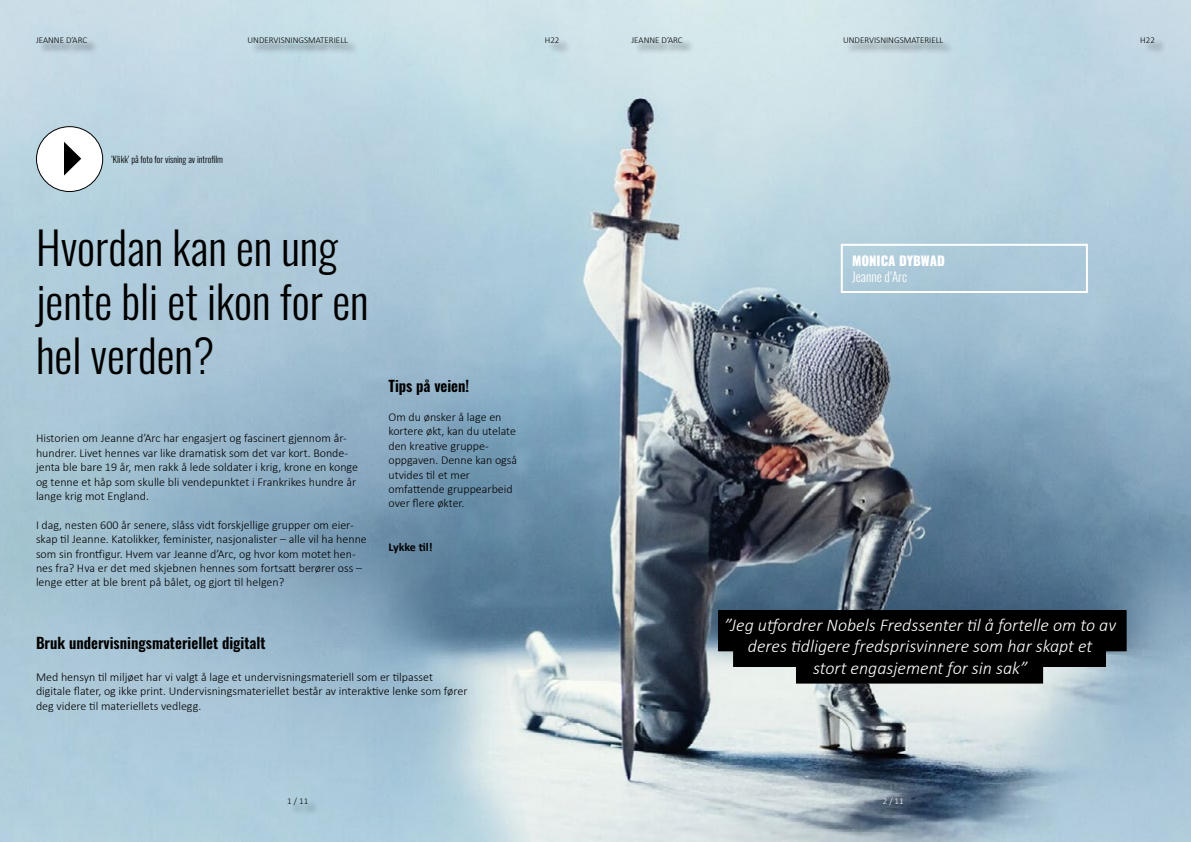
<style>
.page{position:relative;width:1191px;height:842px;background:#fff}
.page>*{position:absolute;margin:0;border:0;box-sizing:border-box;transform-origin:0 0}
.t1{font:300 45px/54px "Oswald";color:#000}
.t2{font:italic 300 18px/21.6px "Calibri";color:#fff;text-align:center}
.t3{font:15px "Oswald";color:#000}
.t4{font:800 13px "Oswald";color:#fff}
.t5{font:300 13px "Oswald";color:#fff}
.t6{font:300 12px/14.4px "Calibri";color:#000}
.t7{font:700 12px "Calibri";letter-spacing:-.015em;color:#000}
.t8{font:300 9px "Calibri";color:#000}
.t9{font:300 9px "Oswald";color:#000}
.t10{font:300 9px "Calibri";color:#fff}
</style>
<div class="page">
<img style="left:0;top:0;width:1191px;height:842px">
<div style="left:250px;top:39px;width:110px;height:16px;background:#000;opacity:.5"></div>
<div style="left:38px;top:39px;width:62px;height:16px;background:#000;opacity:.5"></div>
<div style="left:546px;top:39px;width:24px;height:16px;background:#000;opacity:.5"></div>
<div style="left:845px;top:39px;width:110px;height:16px;background:#000;opacity:.5"></div>
<div style="left:633px;top:39px;width:62px;height:16px;background:#000;opacity:.5"></div>
<div style="left:1142px;top:39px;width:24px;height:16px;background:#000;opacity:.5"></div>
<div style="left:840px;top:244px;width:248px;height:49px;border:2px solid #fff"></div>
<div style="left:36px;top:127px;width:67px;height:64px;background:#fff;border-radius:50%"></div>
<div style="left:36px;top:126px;width:67px;height:66px;border:1px solid #000;border-radius:50%"></div>
<svg style="left:64px;top:141px;width:18px;height:35px"></svg>
<div style="left:796px;top:663px;width:246px;height:20px;background:#000"></div>
<div style="left:796px;top:663px;width:247px;height:21px;border:1px solid #000"></div>
<div style="left:733px;top:647px;width:372px;height:19px;background:#000"></div>
<div style="left:733px;top:646px;width:373px;height:21px;border:1px solid #000"></div>
<div style="left:719px;top:611px;width:407px;height:40px;background:#000"></div>
<div style="left:718px;top:610px;width:408px;height:41px;border:1px solid #000"></div>
<div style="left:290px;top:800px;width:30px;height:17px;background:#a8c7d5"></div>
<div style="left:885px;top:800px;width:30px;height:17px;background:#000;opacity:.5"></div>
<p class="t8" style="left:36px;top:34px;width:53px">JEANNE D’ARC</p>
<p class="t8" style="left:247px;top:34px;width:102px">UNDERVISNINGSMATERIELL</p>
<p class="t8" style="left:545px;top:34px;width:16px">H22</p>
<p class="t8" style="left:631px;top:34px;width:53px">JEANNE D’ARC</p>
<p class="t8" style="left:843px;top:34px;width:102px">UNDERVISNINGSMATERIELL</p>
<p class="t8" style="left:1140px;top:34px;width:16px">H22</p>
<p class="t9" style="left:111px;top:151px;width:113px">’Klikk’ på foto for visning av introfilm</p>
<h1 class="t1" style="left:36px;top:216px;width:334px">Hvordan kan en ung jente bli et ikon for en hel verden?</h1>
<p class="t6" style="left:36px;top:431px;width:323px">Historien om Jeanne d’Arc har engasjert og fascinert gjennom år&shy;hundrer. Livet hennes var like dramatisk som det var kort. Bonde&shy;jenta ble bare 19 år, men rakk å lede soldater i krig, krone en konge og tenne et håp som skulle bli vendepunktet i Frankrikes hundre år lange krig mot England.</p>
<p class="t6" style="left:36px;top:517px;width:332px">I dag, nesten 600 år senere, slåss vidt forskjellige grupper om eier&shy;skap til Jeanne. Katolikker, feminister, nasjonalister – alle vil ha henne som sin frontfigur. Hvem var Jeanne d’Arc, og hvor kom motet hen&shy;nes fra? Hva er det med skjebnen hennes som fortsatt berører oss – lenge etter at ble brent på bålet, og gjort til helgen?</p>
<p class="t3" style="left:388px;top:373px;width:82px">Tips på veien!</p>
<p class="t6" style="left:388px;top:410px;width:130px">Om du ønsker å lage en kortere økt, kan du utelate den kreative gruppe&shy;oppgaven. Denne kan også utvides til et mer omfattende gruppearbeid over flere økter.</p>
<p class="t7" style="left:388px;top:538px;width:46px">Lykke til!</p>
<p class="t3" style="left:36px;top:629px;width:231px">Bruk undervisningsmateriellet digitalt</p>
<p class="t6" style="left:36px;top:670px;width:433px">Med hensyn til miljøet har vi valgt å lage et undervisningsmateriell som er tilpasset digitale flater, og ikke print. Undervisningsmateriellet består av interaktive lenke som fører deg videre til materiellets vedlegg.</p>
<p class="t4" style="left:852px;top:254px;width:94px">MONICA DYBWAD</p>
<p class="t5" style="left:852px;top:265px;width:57px">Jeanne d’Arc</p>
<h2 class="t2" style="left:724px;top:614px;width:393px">”Jeg utfordrer Nobels Fredssenter til å fortelle om to av deres tidligere fredsprisvinnere som har skapt et<br>stort engasjement for sin sak”</h2>
<p class="t8" style="left:287px;top:795px;width:23px">1 / 11</p>
<p class="t10" style="left:882px;top:795px;width:23px">2 / 11</p>
</div>
